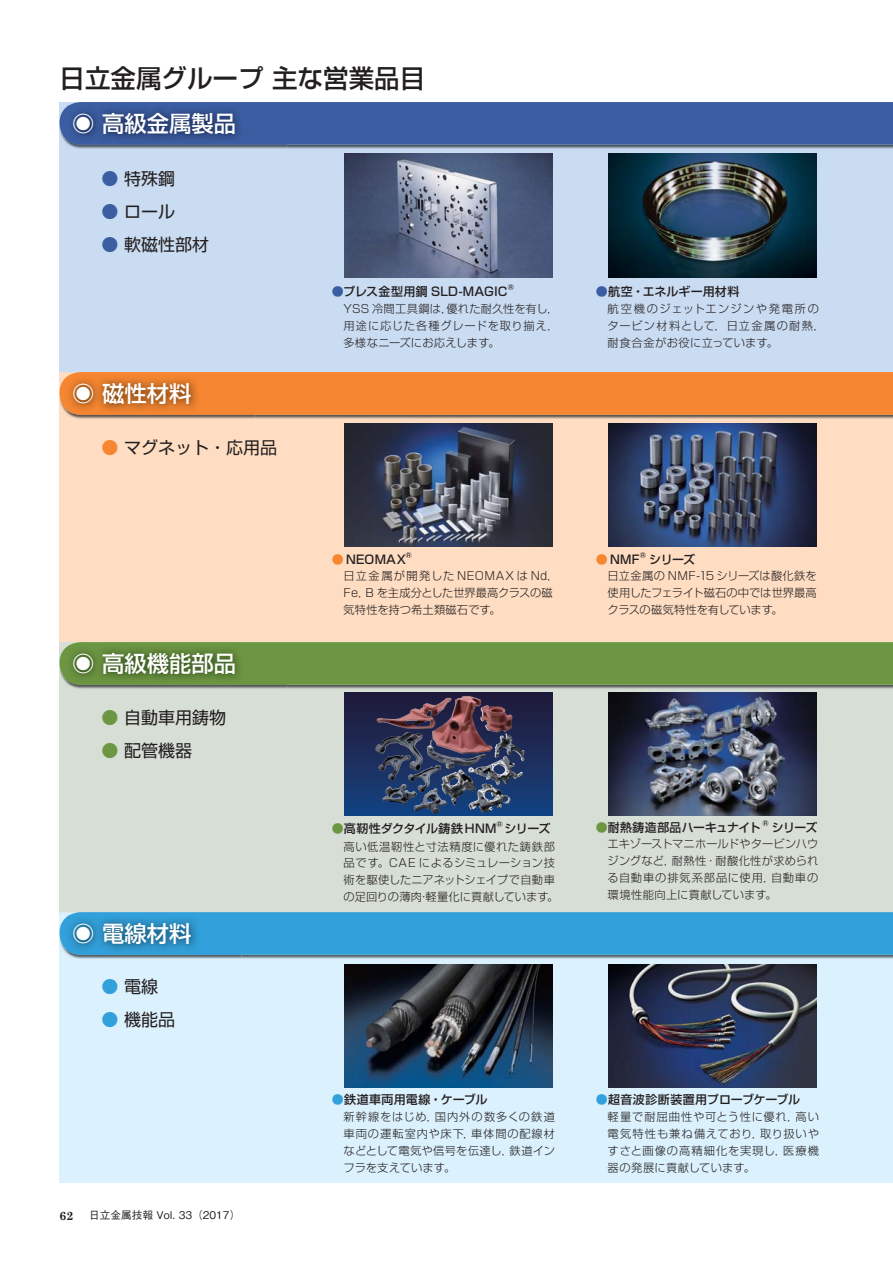
<style>
.page{position:relative;width:893px;height:1263px;background:#fff}
.page>*{position:absolute;margin:0;border:0;box-sizing:border-box;transform-origin:0 0}
.t1{font:25.5px "Shin Go Pro Medium 90 pv RKSJ H";color:#231f20}
.t2{font:22.35px "Shin Go Pro Medium 90 pv RKSJ H";color:#fff}
.t3{font:16.95px "Shin Go Pro Regular 90 pv RKSJ H";color:#231f20}
.t4{font:16.95px "Shin Go Pro Regular 90 pv RKSJ H";color:#161616}
.t5{font:16.95px "Shin Go Pro Regular 90 pv RKSJ H";color:#21140c}
.t6{font:16.95px "Shin Go Pro Regular 90 pv RKSJ H";color:#181c21}
.t7{font:12px "Shin Go Pro Medium 90 pv RKSJ H";letter-spacing:.015em;color:#231f20}
.t8{font:700 12px "Century Schoolbook";color:#231f20}
.t9{font:11.25px/17px "Shin Go Pro Light 90 pv RKSJ H";letter-spacing:.03em;color:#231f20;text-align:justify}
.t10{font:11.25px/16.6px "Shin Go Pro Light 90 pv RKSJ H";letter-spacing:.085em;color:#231f20}
.t11{font:10.65px "Gothic BBB Pro Medium 90 pv RKSJ H";color:#231f20}
.t12{font:7.2px "Shin Go Pro Medium 90 pv RKSJ H";color:#231f20}
.s1{color:#3b5ea2}
.s2{color:#f68631}
.s3{color:#6d9643}
.s4{color:#32a0da}
</style>
<div class="page">
<div style="left:60px;top:372px;width:833px;height:270px;background:#feddc2"></div>
<div style="left:60px;top:102px;width:833px;height:270px;background:#cadcf2"></div>
<div style="left:60px;top:912px;width:833px;height:270px;background:#dbf1fd"></div>
<div style="left:60px;top:642px;width:833px;height:270px;background:#d7ded5"></div>
<img style="left:287px;top:145px;width:606px;height:10px">
<div style="left:60px;top:102px;width:833px;height:43px;background:#3b5ea2"></div>
<img style="left:254px;top:415px;width:639px;height:4px">
<div style="left:60px;top:372px;width:833px;height:43px;background:#f68631"></div>
<img style="left:287px;top:685px;width:606px;height:8px">
<div style="left:60px;top:642px;width:833px;height:43px;background:#6d9643"></div>
<div style="left:60px;top:912px;width:833px;height:43px;background:#32a0da"></div>
<img style="left:344px;top:154px;width:209px;height:123px">
<img style="left:344px;top:423px;width:209px;height:124px">
<img style="left:608px;top:693px;width:209px;height:123px">
<img style="left:344px;top:964px;width:209px;height:123px">
<img style="left:608px;top:423px;width:209px;height:124px">
<svg style="left:344px;top:693px;width:209px;height:123px;background:#273b64"></svg>
<img style="left:376px;top:696px;width:149px;height:65px">
<img style="left:608px;top:964px;width:209px;height:123px">
<img style="left:608px;top:154px;width:208px;height:123px">
<img style="left:69px;top:145px;width:218px;height:4px">
<img style="left:67px;top:105px;width:220px;height:40px">
<img style="left:69px;top:415px;width:185px;height:4px">
<img style="left:66px;top:375px;width:188px;height:40px">
<img style="left:69px;top:685px;width:218px;height:4px">
<img style="left:66px;top:645px;width:221px;height:40px">
<img style="left:68px;top:955px;width:173px;height:4px">
<img style="left:66px;top:915px;width:175px;height:40px">
<h1 class="t1" style="left:60px;top:69px;width:367px">日立金属グループ 主な営業品目</h1>
<h2 class="t2" style="left:72px;top:115px;width:165px">◉ 高級金属製品</h2>
<h3 class="t3" style="left:101px;top:172px;width:75px"><span class="s1">●</span> 特殊鋼</h3>
<h3 class="t3" style="left:101px;top:205px;width:75px"><span class="s1">●</span> ロール</h3>
<h3 class="t3" style="left:101px;top:238px;width:109px"><span class="s1">●</span> 軟磁性部材</h3>
<h2 class="t2" style="left:72px;top:385px;width:121px">◉ 磁性材料</h2>
<h3 class="t5" style="left:101px;top:441px;width:143px"><span class="s2">●</span> グネト応</h3>
<h3 class="t3" style="left:124px;top:441px;width:19px">マ</h3>
<h3 class="t3" style="left:175px;top:441px;width:104px">ッ・用品</h3>
<h2 class="t2" style="left:72px;top:655px;width:165px">◉ 高級機能部品</h2>
<h3 class="t4" style="left:101px;top:711px;width:126px"><span class="s3">●</span> 自動車 鋳物</h3>
<h3 class="t3" style="left:175px;top:711px;width:19px">用</h3>
<h3 class="t3" style="left:101px;top:744px;width:92px"><span class="s3">●</span> 配管機器</h3>
<h2 class="t2" style="left:72px;top:925px;width:121px">◉ 電線材料</h2>
<h3 class="t6" style="left:101px;top:980px;width:58px"><span class="s4">●</span> 電線</h3>
<h3 class="t3" style="left:101px;top:1013px;width:75px"><span class="s4">●</span> 機能品</h3>
<p class="t8" style="left:60px;top:1208px;width:15px">62</p>
<p class="t11" style="left:89px;top:1211px;width:152px">日立金属技報 Vol. 33（2017）</p>
<p class="t7" style="left:332px;top:287px;width:178px"><span class="s1">●</span>プレス金型用鋼 SLD-MAGIC</p>
<p class="t12" style="left:508px;top:285px;width:8px">®</p>
<p class="t9" style="left:344px;top:302px;width:216px">YSS 冷間工具鋼は，優れた耐久性を有し，用途に応じた各種グレードを取り揃え，多様なニーズにお応えします。</p>
<p class="t7" style="left:332px;top:555px;width:76px"><span class="s2">●</span> NEOMAX</p>
<p class="t12" style="left:405px;top:553px;width:8px">®</p>
<p class="t9" style="left:344px;top:569px;width:216px;text-align:left">日立金属が開発した NEOMAX は Nd，<br>Fe，B を主成分とした世界最高クラスの磁気特性を持つ希土類磁石です。</p>
<p class="t7" style="left:332px;top:824px;width:166px"><span class="s3">●</span>高靭性ダクタイル鋳鉄HNM</p>
<p class="t12" style="left:497px;top:822px;width:8px">®</p>
<p class="t7" style="left:504px;top:824px;width:47px">シリーズ</p>
<p class="t9" style="left:344px;top:839px;width:216px;text-align:left">高い低温靭性と寸法精度に優れた鋳鉄部品です。CAE によるシミュレーション技術を駆使したニアネットシェイプで自動車の足回りの薄肉・軽量化に貢献しています。</p>
<p class="t7" style="left:332px;top:1095px;width:157px"><span class="s4">●</span>鉄道車両用電線・ケーブル</p>
<p class="t9" style="left:344px;top:1109px;width:213px">新幹線をはじめ，国内外の数多くの鉄道車両の運転室内や床下，車体間の配線材などとして電気や信号を伝達し，鉄道インフラを支えています。</p>
<p class="t7" style="left:596px;top:287px;width:145px"><span class="s1">●</span>航空・エネルギー用材料</p>
<p class="t10" style="left:608px;top:302px;width:218px">航空機のジェットエンジンや発電所のタービン材料として，日立金属の耐熱，耐食合金がお役に立っています。</p>
<p class="t7" style="left:596px;top:555px;width:45px"><span class="s2">●</span> NMF</p>
<p class="t12" style="left:640px;top:553px;width:8px">®</p>
<p class="t7" style="left:649px;top:555px;width:47px">シリーズ</p>
<p class="t9" style="left:608px;top:569px;width:211px">日立金属の NMF-15 シリーズは酸化鉄を使用したフェライト磁石の中では世界最高クラスの磁気特性を有しています。</p>
<p class="t7" style="left:596px;top:823px;width:166px"><span class="s3">●</span>耐熱鋳造部品ハーキュナイト</p>
<p class="t12" style="left:762px;top:821px;width:8px">®</p>
<p class="t7" style="left:772px;top:823px;width:47px">シリーズ</p>
<p class="t9" style="left:608px;top:837px;width:212px">エキゾーストマニホールドやタービンハウジングなど，耐熱性・耐酸化性が求められる自動車の排気系部品に使用，自動車の環境性能向上に貢献しています。</p>
<p class="t7" style="left:596px;top:1095px;width:206px"><span class="s4">●</span>超音波診断装置用プローブケーブル</p>
<p class="t9" style="left:608px;top:1109px;width:213px">軽量で耐屈曲性や可とう性に優れ，高い電気特性も兼ね備えており，取り扱いやすさと画像の高精細化を実現し，医療機器の発展に貢献しています。</p>
</div>
